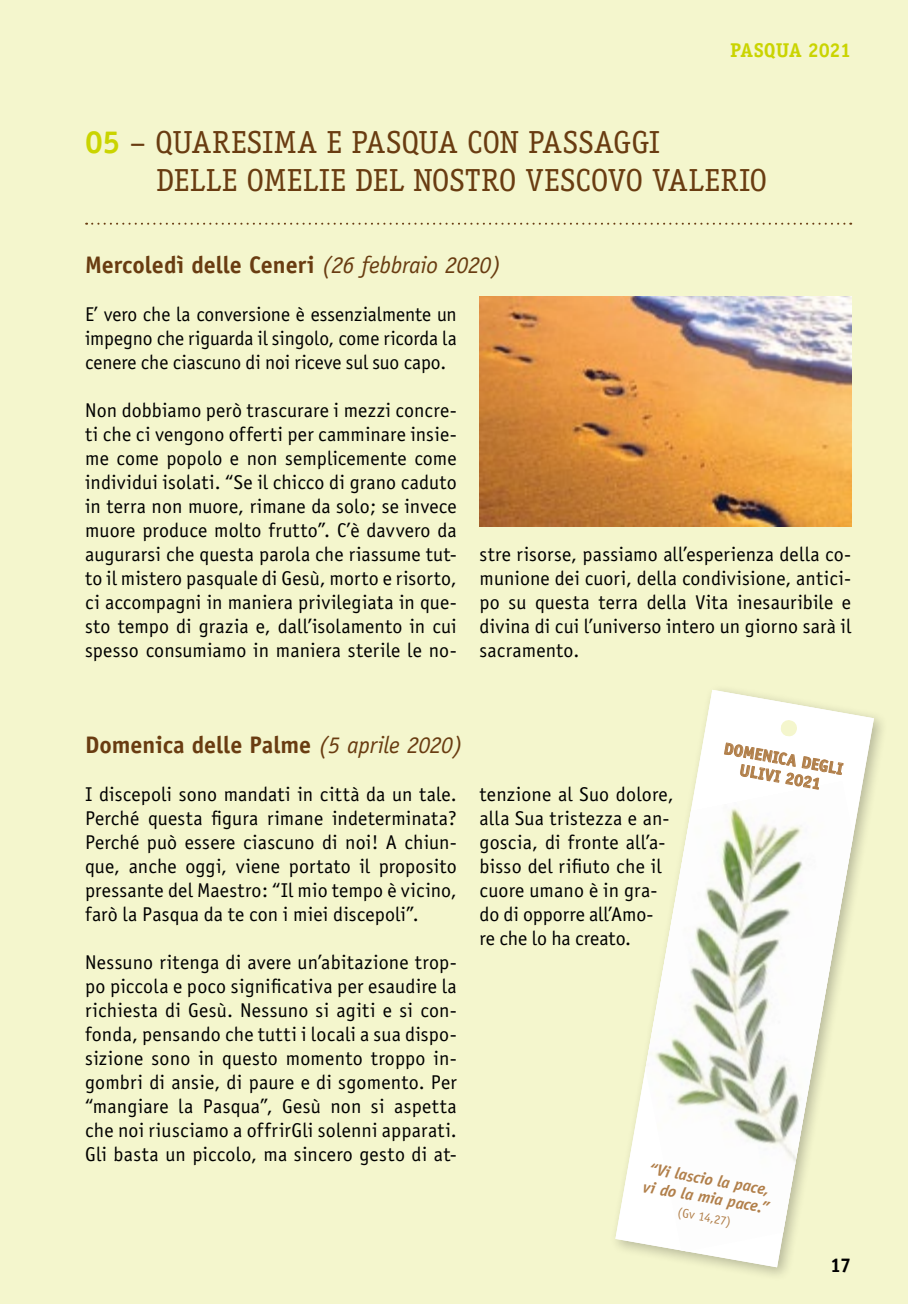
<style>
.page{position:relative;width:908px;height:1304px;background:#fff}
.page>*{position:absolute;margin:0;border:0;box-sizing:border-box;transform-origin:0 0}
.t1{font:32px/38px "Officina Serif";letter-spacing:.01em;color:#693c11}
.t2{font:700 24px "Officina Sans";color:#693c11}
.t3{font:20px/24px "Officina Sans";letter-spacing:.005em;color:#000;text-align:justify}
.t4{font:700 20px "Officina Serif";letter-spacing:-.01em;color:#cad400}
.t5{font:700 20px "Officina Serif";color:#000}
.t6{font:italic 700 16.2px/18.6px "Officina Sans";color:#b17f4a}
.t7{font:700 16.2px/18.6px "Officina Sans";color:#b17f4a;text-align:center}
.t8{font:12.8px "Officina Sans";color:#b17f4a}
.s1{font-weight:700;color:#cad400}
.s2{font-weight:400;font-style:italic}
</style>
<div class="page">
<div style="left:0;top:0;width:907px;height:1304px;background:#f4f6cd"></div>
<svg style="left:86px;top:223px;width:764px;height:2px"></svg>
<img style="left:479px;top:297px;width:371px;height:229px">
<svg style="left:615px;top:690px;width:258px;height:577px"></svg>
<img style="left:645px;top:781px;width:207px;height:470px">
<svg style="left:723px;top:719px;width:120px;height:92px;background:#f7f2ed"></svg>
<p class="t4" style="left:730px;top:37px;width:122px">PASQUA 2021</p>
<h1 class="t1" style="left:156px;top:123px;width:612px;text-indent:-71px"><span class="s1">05</span> – QUARESIMA E PASQUA CON PASSAGGI<br>DELLE OMELIE DEL NOSTRO VESCOVO VALERIO</h1>
<p class="t2" style="left:85px;top:250px;width:417px">Mercoledì delle Ceneri <span class="s2">(26 febbraio 2020)</span></p>
<p class="t3" style="left:85px;top:302px;width:373px">E’ vero che la conversione è essenzialmente un impegno che riguarda il singolo, come ricorda la cenere che ciascuno di noi riceve sul suo capo.</p>
<p class="t3" style="left:85px;top:398px;width:373px">Non dobbiamo però trascurare i mezzi concre&shy;ti che ci vengono offerti per camminare insie&shy;me come popolo e non semplicemente come individui isolati. “Se il chicco di grano caduto in terra non muore, rimane da solo; se invece muore produce molto frutto”. C’è davvero da augurarsi che questa parola che riassume tut&shy;to il mistero pasquale di Gesù, morto e risorto, ci accompagni in maniera privilegiata in que&shy;sto tempo di grazia e, dall’isolamento in cui spesso consumiamo in maniera sterile le no-</p>
<p class="t3" style="left:479px;top:542px;width:373px">stre risorse, passiamo all’esperienza della co&shy;munione dei cuori, della condivisione, antici&shy;po su questa terra della Vita inesauribile e divina di cui l’universo intero un giorno sarà il sacramento.</p>
<p class="t2" style="left:85px;top:730px;width:379px">Domenica delle Palme <span class="s2">(5 aprile 2020)</span></p>
<p class="t3" style="left:85px;top:782px;width:373px">I discepoli sono mandati in città da un tale.<br>Perché questa figura rimane indeterminata?<br>Perché può essere ciascuno di noi! A chiun&shy;que, anche oggi, viene portato il proposito pressante del Maestro: “Il mio tempo è vicino, farò la Pasqua da te con i miei discepoli”.</p>
<p class="t3" style="left:85px;top:950px;width:373px">Nessuno ritenga di avere un’abitazione trop&shy;po piccola e poco significativa per esaudire la richiesta di Gesù. Nessuno si agiti e si con&shy;fonda, pensando che tutti i locali a sua dispo&shy;sizione sono in questo momento troppo in&shy;gombri di ansie, di paure e di sgomento. Per “mangiare la Pasqua”, Gesù non si aspetta che noi riusciamo a offrirGli solenni apparati.<br>Gli basta un piccolo, ma sincero gesto di at-</p>
<p class="t3" style="left:479px;top:782px;width:196px;text-align:left">tenzione al Suo dolore, alla Sua tristezza e an&shy;goscia, di fronte all’a&shy;bisso del rifiuto che il cuore umano è in gra&shy;do di opporre all’Amo&shy;re che lo ha creato.</p>
<p class="t7" style="left:725px;top:739px;width:122px;rotate:10deg">DOMENICA DEGLI<br>ULIVI 2021</p>
<p class="t6" style="left:647px;top:1159px;width:129px;rotate:10deg">“Vi lascio la pace, vi do la mia pace.”</p>
<p class="t8" style="left:679px;top:1205px;width:55px;rotate:10deg">(Gv 14,27)</p>
<p class="t5" style="left:829px;top:1253px;width:23px">17</p>
</div>
